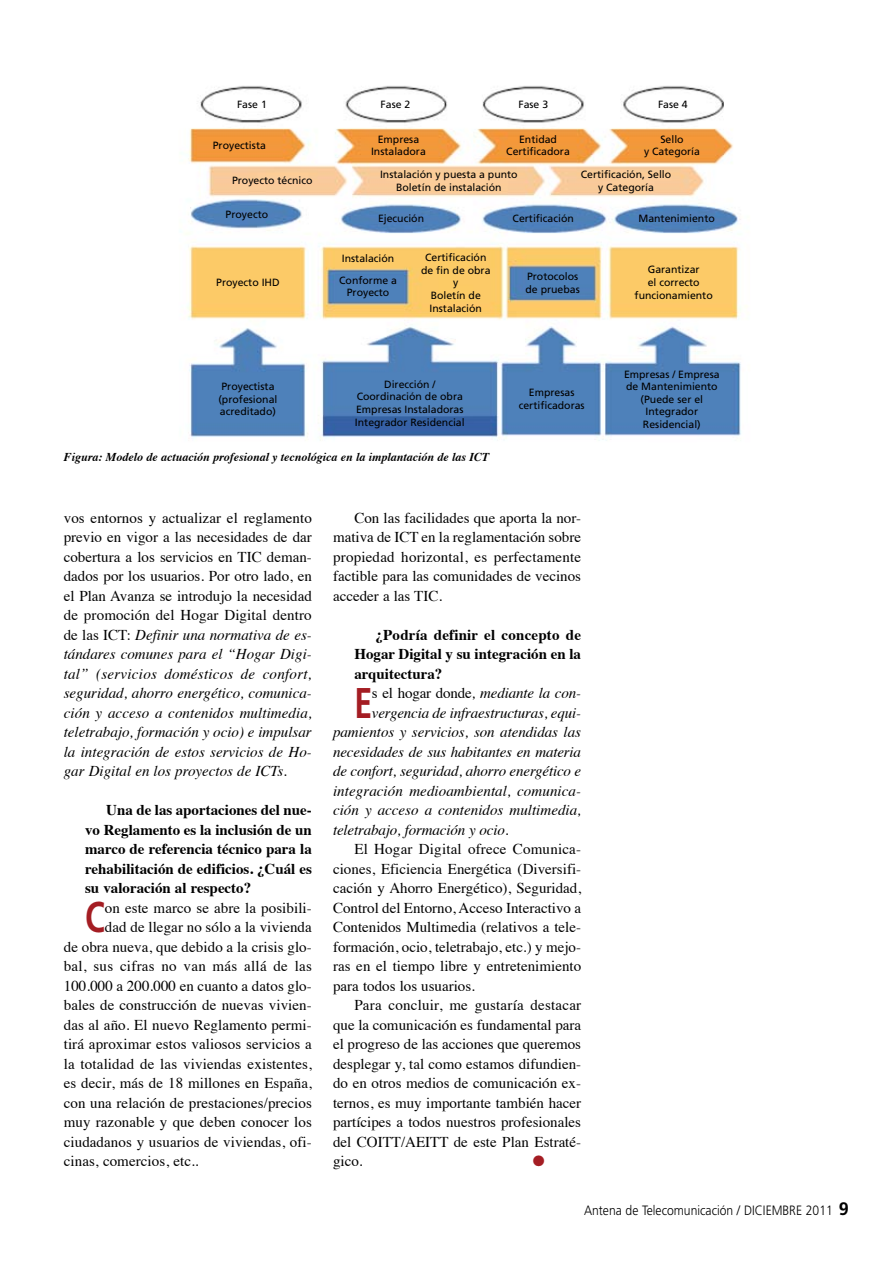
<style>
.page{position:relative;width:893px;height:1263px;background:#fff}
.page>*{position:absolute;margin:0;border:0;box-sizing:border-box;transform-origin:0 0}
.t1{font:700 42.9px "Frutiger";color:#a41d23;scale:.75 1}
.t2{font:15px/19.5px "Times";color:#000;text-align:justify}
.t3{font:italic 15px/19.5px "Times";letter-spacing:-.005em;color:#000;text-align:justify}
.t4{font:700 15px/19.5px "Times";color:#000;text-align:justify}
.t5{font:15px "Times";letter-spacing:.02em;color:#000}
.t6{font:15px "Zapf Dingbats";color:#a41d23}
.t7{font:300 13.5px "Frutiger";color:#000;scale:.9 1}
.t8{font:italic 700 12px "Times";color:#000}
.t9{font:10.5px/12.6px "Frutiger";color:#000;text-align:center}
.s1{font-style:normal}
.s2{font-weight:700;font-size:18px}
</style>
<div class="page">
<img style="left:180px;top:86px;width:567px;height:355px">
<p class="t9" style="left:237px;top:98px;width:31px">Fase 1</p>
<p class="t9" style="left:381px;top:98px;width:31px">Fase 2</p>
<p class="t9" style="left:518px;top:98px;width:31px">Fase 3</p>
<p class="t9" style="left:658px;top:98px;width:31px">Fase 4</p>
<p class="t9" style="left:213px;top:139px;width:55px">Proyectista</p>
<p class="t9" style="left:371px;top:133px;width:56px">Empresa<br>Instaladora</p>
<p class="t9" style="left:506px;top:133px;width:65px">Entidad<br>Certificadora</p>
<p class="t9" style="left:644px;top:133px;width:58px">Sello<br>y Categoría</p>
<p class="t9" style="left:232px;top:174px;width:82px">Proyecto técnico</p>
<p class="t9" style="left:380px;top:168px;width:139px">Instalación y puesta a punto<br>Boletín de instalación</p>
<p class="t9" style="left:581px;top:168px;width:92px">Certificación, Sello y Categoría</p>
<p class="t9" style="left:226px;top:208px;width:44px">Proyecto</p>
<p class="t9" style="left:216px;top:276px;width:65px">Proyecto IHD</p>
<p class="t9" style="left:378px;top:212px;width:48px">Ejecución</p>
<p class="t9" style="left:513px;top:212px;width:63px">Certificación</p>
<p class="t9" style="left:638px;top:212px;width:78px">Mantenimiento</p>
<p class="t9" style="left:342px;top:252px;width:54px">Instalación</p>
<p class="t9" style="left:421px;top:251px;width:71px">Certificación de fin de obra y<br>Boletín de<br>Instalación</p>
<p class="t9" style="left:339px;top:274px;width:59px">Conforme a<br>Proyecto</p>
<p class="t9" style="left:526px;top:270px;width:56px;text-align:left">Protocolos de pruebas</p>
<p class="t9" style="left:635px;top:263px;width:80px">Garantizar<br>el correcto funcionamiento</p>
<p class="t9" style="left:355px;top:378px;width:111px">Dirección /<br>Coordinación de obra<br>Empresas Instaladoras<br>Integrador Residencial</p>
<p class="t9" style="left:218px;top:380px;width:60px;text-align:left">Proyectista (profesional acreditado)</p>
<p class="t9" style="left:519px;top:386px;width:67px">Empresas certificadoras</p>
<p class="t8" style="left:64px;top:446px;width:427px">Figura: Modelo de actuación profesional y tecnológica en la implantación de las ICT</p>
<p class="t3" style="left:64px;top:507px;width:250px"><span class="s1">vos entornos y actualizar el reglamento previo en vigor a las necesidades de dar cobertura a los servicios en TIC deman&shy;dados por los usuarios. Por otro lado, en el Plan Avanza se introdujo la necesidad de promoción del Hogar Digital dentro de las ICT:</span> Definir una normativa de es&shy;tándares comunes para el “Hogar Digi&shy;tal” (servicios domésticos de confort, seguridad, ahorro energético, comunica&shy;ción y acceso a contenidos multimedia, teletrabajo, formación y ocio) e impulsar la integración de estos servicios de Ho&shy;gar Digital en los proyectos de ICTs.</p>
<p class="t4" style="left:85px;top:799px;width:228px;text-indent:21px">Una de las aportaciones del nue&shy;vo Reglamento es la inclusión de un marco de referencia técnico para la rehabilitación de edificios. ¿Cuál es su valoración al respecto?</p>
<h1 class="t1" style="left:85px;top:892px;width:28px">C</h1>
<p class="t2" style="left:105px;top:896px;width:208px">on este marco se abre la posibili-</p>
<p class="t2" style="left:105px;top:916px;width:208px">dad de llegar no sólo a la vivienda</p>
<p class="t2" style="left:64px;top:935px;width:250px">de obra nueva, que debido a la crisis glo-</p>
<p class="t5" style="left:64px;top:952px;width:250px">bal, sus cifras no van más allá de las</p>
<p class="t2" style="left:64px;top:974px;width:250px">100.000 a 200.000 en cuanto a datos glo-</p>
<p class="t2" style="left:64px;top:994px;width:250px">bales de construcción de nuevas vivien-</p>
<p class="t2" style="left:64px;top:1013px;width:250px">das al año. El nuevo Reglamento permi-</p>
<p class="t2" style="left:64px;top:1033px;width:250px">tirá aproximar estos valiosos servicios a</p>
<p class="t2" style="left:64px;top:1052px;width:250px">la totalidad de las viviendas existentes,</p>
<p class="t2" style="left:64px;top:1072px;width:250px">es decir, más de 18 millones en España,</p>
<p class="t2" style="left:64px;top:1091px;width:250px">con una relación de prestaciones/precios</p>
<p class="t2" style="left:64px;top:1111px;width:250px">muy razonable y que deben conocer los</p>
<p class="t2" style="left:64px;top:1130px;width:250px">ciudadanos y usuarios de viviendas, ofi-</p>
<p class="t2" style="left:64px;top:1150px;width:136px">cinas, comercios, etc..</p>
<p class="t2" style="left:333px;top:506px;width:250px;text-indent:21px">Con las facilidades que aporta la nor&shy;mativa de ICT en la reglamentación sobre propiedad horizontal, es perfectamente factible para las comunidades de vecinos acceder a las TIC.</p>
<p class="t4" style="left:354px;top:623px;width:228px;text-indent:21px">¿Podría definir el concepto de Hogar Digital y su integración en la arquitectura?</p>
<h1 class="t1" style="left:354px;top:677px;width:25px">E</h1>
<p class="t3" style="left:372px;top:682px;width:211px"><span class="s1">s el hogar donde</span>, mediante la con-</p>
<p class="t3" style="left:372px;top:702px;width:211px">vergencia de infraestructuras, equi-</p>
<p class="t3" style="left:333px;top:721px;width:249px">pamientos y servicios, son atendidas las</p>
<p class="t3" style="left:333px;top:741px;width:250px">necesidades de sus habitantes en materia</p>
<p class="t3" style="left:333px;top:760px;width:250px">de confort, seguridad, ahorro energético e</p>
<p class="t3" style="left:333px;top:780px;width:250px">integración medioambiental, comunica-</p>
<p class="t3" style="left:333px;top:799px;width:249px">ción y acceso a contenidos multimedia,</p>
<p class="t3" style="left:333px;top:819px;width:177px">teletrabajo, formación y ocio<span class="s1">.</span></p>
<p class="t2" style="left:354px;top:838px;width:228px">El Hogar Digital ofrece Comunica-</p>
<p class="t2" style="left:333px;top:857px;width:250px">ciones, Eficiencia Energética (Diversifi-</p>
<p class="t2" style="left:333px;top:877px;width:250px">cación y Ahorro Energético), Seguridad,</p>
<p class="t2" style="left:333px;top:896px;width:250px">Control del Entorno, Acceso Interactivo a</p>
<p class="t2" style="left:333px;top:916px;width:250px">Contenidos Multimedia (relativos a tele-</p>
<p class="t2" style="left:333px;top:935px;width:250px">formación, ocio, teletrabajo, etc.) y mejo-</p>
<p class="t2" style="left:333px;top:955px;width:250px">ras en el tiempo libre y entretenimiento</p>
<p class="t2" style="left:333px;top:974px;width:143px">para todos los usuarios.</p>
<p class="t2" style="left:354px;top:994px;width:228px">Para concluir, me gustaría destacar</p>
<p class="t2" style="left:333px;top:1013px;width:250px">que la comunicación es fundamental para</p>
<p class="t2" style="left:333px;top:1033px;width:250px">el progreso de las acciones que queremos</p>
<p class="t2" style="left:333px;top:1052px;width:250px">desplegar y, tal como estamos difundien-</p>
<p class="t2" style="left:333px;top:1072px;width:250px">do en otros medios de comunicación ex-</p>
<p class="t2" style="left:333px;top:1091px;width:250px">ternos, es muy importante también hacer</p>
<p class="t2" style="left:333px;top:1111px;width:250px">partícipes a todos nuestros profesionales</p>
<p class="t2" style="left:333px;top:1130px;width:250px">del COITT/AEITT de este Plan Estraté-</p>
<p class="t2" style="left:333px;top:1150px;width:31px">gico.</p>
<p class="t6" style="left:533px;top:1154px;width:13px">●</p>
<p class="t9" style="left:624px;top:367px;width:97px">Empresas / Empresa de Mantenimiento (Puede ser el<br>Integrador<br>Residencial)</p>
<p class="t7" style="left:584px;top:1202px;width:296px">Antena de Telecomunicación / DICIEMBRE 2011 <span class="s2">9</span></p>
</div>
